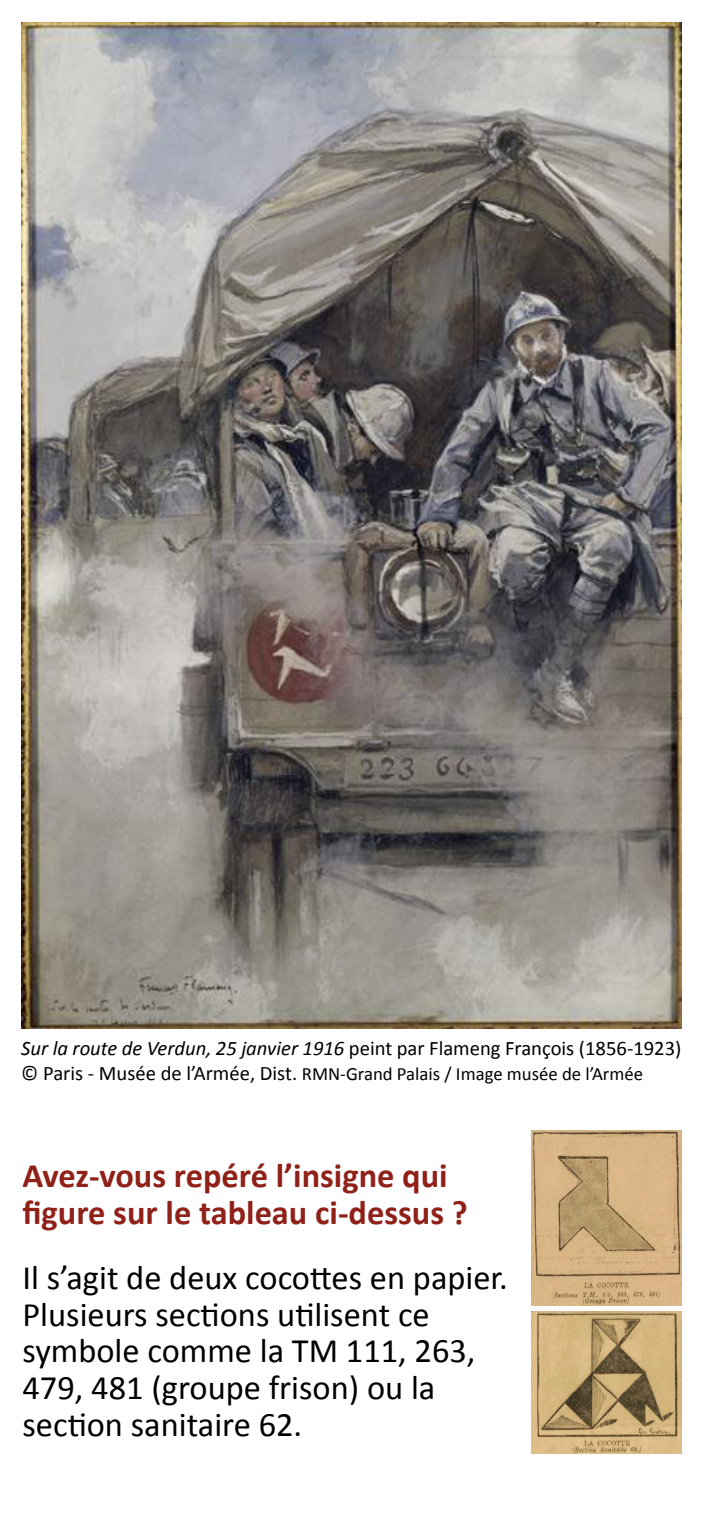
<style>
.page{position:relative;width:704px;height:1523px;background:#fff}
.page>*{position:absolute;margin:0;border:0;box-sizing:border-box;transform-origin:0 0}
.t1{font:34.38px/36.9px "Calibri";color:#000}
.t2{font:700 34.38px/36.9px "Calibri";color:#902119}
.t3{font:20.62px "Calibri";color:#000}
.t4{font:18.75px "Calibri";color:#000}
.s1{font-style:italic}
.s2{font-size:20.62px}
</style>
<div class="page">
<img style="left:21px;top:22px;width:660px;height:1007px">
<img style="left:531px;top:1311px;width:150px;height:142px">
<img style="left:531px;top:1131px;width:150px;height:174px">
<p class="t3" style="left:21px;top:1033px;width:661px"><span class="s1">Sur la route de Verdun, 25 janvier 1916</span> peint par Flameng François (1856-1923)</p>
<p class="t4" style="left:21px;top:1060px;width:623px"><span class="s2">© Paris - Musée de l’Armée, Dist.</span> RMN-Grand Palais / Image musée de l’Armée</p>
<p class="t2" style="left:22px;top:1156px;width:446px">Avez-vous repéré l’insigne qui figure sur le tableau ci-dessus ?</p>
<p class="t1" style="left:22px;top:1257px;width:486px">Il s’agit de deux cocottes en papier.<br>Plusieurs sections utilisent ce symbole comme la TM 111, 263,<br>479, 481 (groupe frison) ou la section sanitaire 62.</p>
</div>
